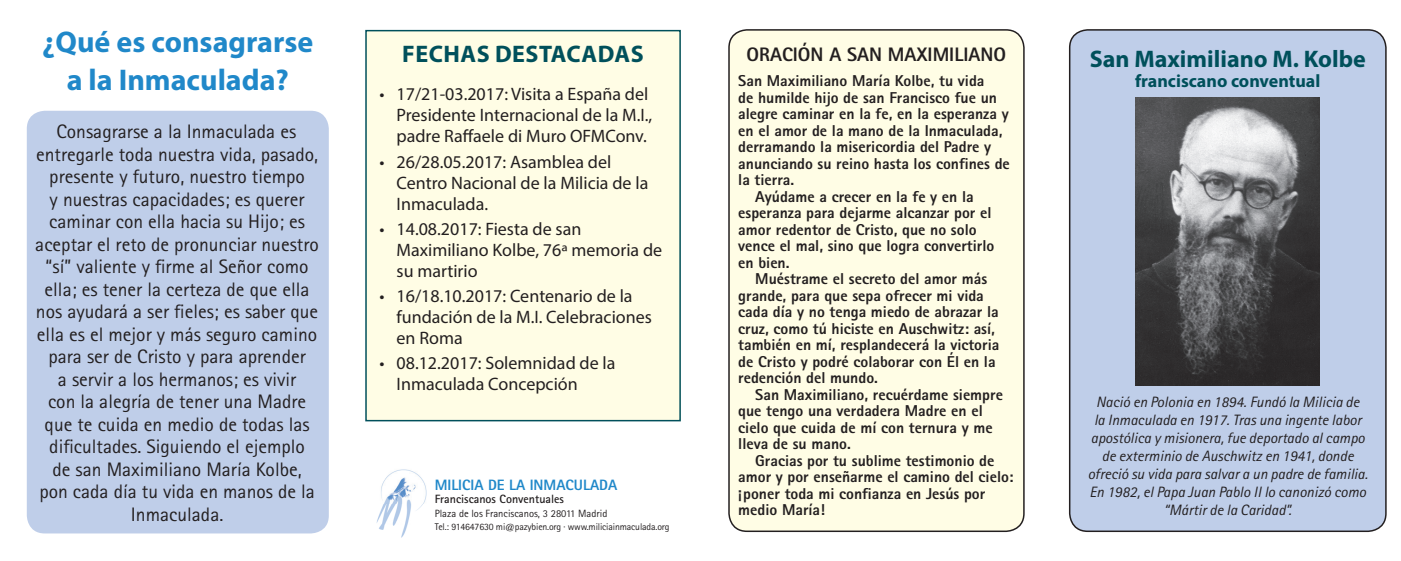
<style>
.page{position:relative;width:1401px;height:561px;background:#fff}
.page>*{position:absolute;margin:0;border:0;box-sizing:border-box;transform-origin:0 0}
.t1{font:700 30px/38.5px "Myriad Pro";color:#2088c9;text-align:center}
.t2{font:700 24px "Myriad Pro";color:#00505b}
.t3{font:700 24px "Myriad Pro";letter-spacing:.02em;color:#00505b}
.t4{font:19.5px/22.5px "Rotis Sans Serif";color:#231f20;text-align:center}
.t5{font:800 19.5px "Rotis Sans Serif";color:#231f20}
.t6{font:18px/21px "Myriad Pro";color:#231f20}
.t7{font:700 18px "Myriad Pro";color:#00505b}
.t8{font:800 15.75px "Rotis Sans Serif";color:#231f20}
.t9{font:italic 15px/18px "Rotis Sans Serif";color:#231f20;text-align:center}
.t10{font:800 15px "Rotis Sans Serif";color:#2088c9}
.t11{font:700 12px "Rotis Sans Serif";color:#231f20}
.t12{font:10.5px "Rotis Sans Serif";color:#231f20}
.t13{font:9.75px "Rotis Sans Serif";letter-spacing:-.015em;color:#231f20}
</style>
<div class="page">
<div style="left:1069px;top:30px;width:316px;height:501px;background:#bfcee9;border-radius:18px"></div>
<div style="left:1068px;top:29px;width:318px;height:503px;border:2px solid #231f20;border-radius:18px"></div>
<div style="left:729px;top:30px;width:294px;height:501px;background:#fffde5;border-radius:18px"></div>
<div style="left:728px;top:29px;width:296px;height:503px;border:2px solid #231f20;border-radius:18px"></div>
<div style="left:27px;top:111px;width:302px;height:422px;background:#bfcee9;border-radius:18px"></div>
<img style="left:1135px;top:98px;width:184px;height:287px">
<div style="left:366px;top:31px;width:314px;height:389px;background:#fffde5"></div>
<div style="left:365px;top:30px;width:316px;height:391px;border:2px solid #00505b"></div>
<img style="left:376px;top:469px;width:51px;height:69px">
<h1 class="t1" style="left:42px;top:25px;width:272px">¿Qué es consagrarse a la Inmaculada?</h1>
<p class="t4" style="left:35px;top:122px;width:285px">Consagrarse a la Inmaculada es entregarle toda nuestra vida, pasado, presente y futuro, nuestro tiempo<br>y nuestras capacidades; es querer caminar con ella hacia su Hijo; es aceptar el reto de pronunciar nuestro “sí” valiente y firme al Señor como ella; es tener la certeza de que ella nos ayudará a ser fieles; es saber que ella es el mejor y más seguro camino para ser de Cristo y para aprender<br>a servir a los hermanos; es vivir<br>con la alegría de tener una Madre que te cuida en medio de todas las dificultades. Siguiendo el ejemplo<br>de san Maximiliano María Kolbe,<br>pon cada día tu vida en manos de la<br>Inmaculada.</p>
<h2 class="t3" style="left:402px;top:45px;width:243px">FECHAS DESTACADAS</h2>
<p class="t6" style="left:396px;top:85px;width:257px;text-indent:-17px">• 17/21-03.2017: Visita a España del<br>Presidente Internacional de la M.I., padre Raffaele di Muro OFMConv.</p>
<p class="t6" style="left:396px;top:152px;width:253px;text-indent:-17px">• 26/28.05.2017: Asamblea del<br>Centro Nacional de la Milicia de la<br>Inmaculada.</p>
<p class="t6" style="left:396px;top:220px;width:267px;text-indent:-17px">• 14.08.2017: Fiesta de san<br>Maximiliano Kolbe, 76ª memoria de su martirio</p>
<p class="t6" style="left:396px;top:287px;width:257px;text-indent:-17px">• 16/18.10.2017: Centenario de la fundación de la M.I. Celebraciones en Roma</p>
<p class="t6" style="left:396px;top:354px;width:220px;text-indent:-17px">• 08.12.2017: Solemnidad de la<br>Inmaculada Concepción</p>
<p class="t10" style="left:434px;top:479px;width:184px">MILICIA DE LA INMACULADA</p>
<p class="t11" style="left:434px;top:495px;width:131px">Franciscanos Conventuales</p>
<p class="t12" style="left:434px;top:509px;width:174px">Plaza de los Franciscanos, 3 28011 Madrid</p>
<p class="t13" style="left:434px;top:523px;width:236px">Tel.: 914647630 mi@pazybien.org · www.miliciainmaculada.org</p>
<p class="t5" style="left:746px;top:48px;width:261px">ORACIÓN A SAN MAXIMILIANO</p>
<p class="t8" style="left:738px;top:75px;width:248px">San Maximiliano María Kolbe, tu vida</p>
<p class="t8" style="left:738px;top:92px;width:260px">de humilde hijo de san Francisco fue un</p>
<p class="t8" style="left:738px;top:108px;width:272px">alegre caminar en la fe, en la esperanza y</p>
<p class="t8" style="left:738px;top:125px;width:266px">en el amor de la mano de la Inmaculada,</p>
<p class="t8" style="left:738px;top:141px;width:254px">derramando la misericordia del Padre y</p>
<p class="t8" style="left:738px;top:158px;width:273px">anunciando su reino hasta los confines de</p>
<p class="t8" style="left:738px;top:174px;width:57px">la tierra.</p>
<p class="t8" style="left:755px;top:191px;width:220px">Ayúdame a crecer en la fe y en la</p>
<p class="t8" style="left:738px;top:207px;width:255px">esperanza para dejarme alcanzar por el</p>
<p class="t8" style="left:738px;top:224px;width:240px">amor redentor de Cristo, que no solo</p>
<p class="t8" style="left:738px;top:240px;width:258px">vence el mal, sino que logra convertirlo</p>
<p class="t8" style="left:738px;top:257px;width:53px">en bien.</p>
<p class="t8" style="left:755px;top:273px;width:233px">Muéstrame el secreto del amor más</p>
<p class="t8" style="left:738px;top:290px;width:247px">grande, para que sepa ofrecer mi vida</p>
<p class="t8" style="left:738px;top:306px;width:262px">cada día y no tenga miedo de abrazar la</p>
<p class="t8" style="left:738px;top:323px;width:258px">cruz, como tú hiciste en Auschwitz: así,</p>
<p class="t8" style="left:738px;top:339px;width:262px">también en mí, resplandecerá la victoria</p>
<p class="t8" style="left:738px;top:356px;width:259px">de Cristo y podré colaborar con Él en la</p>
<p class="t8" style="left:738px;top:372px;width:141px">redención del mundo.</p>
<p class="t8" style="left:755px;top:389px;width:249px">San Maximiliano, recuérdame siempre</p>
<p class="t8" style="left:738px;top:405px;width:246px">que tengo una verdadera Madre en el</p>
<p class="t8" style="left:738px;top:422px;width:256px">cielo que cuida de mí con ternura y me</p>
<p class="t8" style="left:738px;top:438px;width:114px">lleva de su mano.</p>
<p class="t8" style="left:755px;top:455px;width:241px">Gracias por tu sublime testimonio de</p>
<p class="t8" style="left:738px;top:471px;width:277px">amor y por enseñarme el camino del cielo:</p>
<p class="t8" style="left:738px;top:488px;width:249px">¡poner toda mi confianza en Jesús por</p>
<p class="t8" style="left:738px;top:504px;width:88px">medio María!</p>
<h2 class="t2" style="left:1089px;top:50px;width:277px">San Maximiliano M. Kolbe</h2>
<p class="t7" style="left:1135px;top:74px;width:187px">franciscano conventual</p>
<p class="t9" style="left:1087px;top:394px;width:281px">Nació en Polonia en 1894. Fundó la Milicia de<br>la Inmaculada en 1917. Tras una ingente labor apostólica y misionera, fue deportado al campo de exterminio de Auschwitz en 1941, donde ofreció su vida para salvar a un padre de familia.<br>En 1982, el Papa Juan Pablo II lo canonizó como “Mártir de la Caridad”.</p>
</div>
